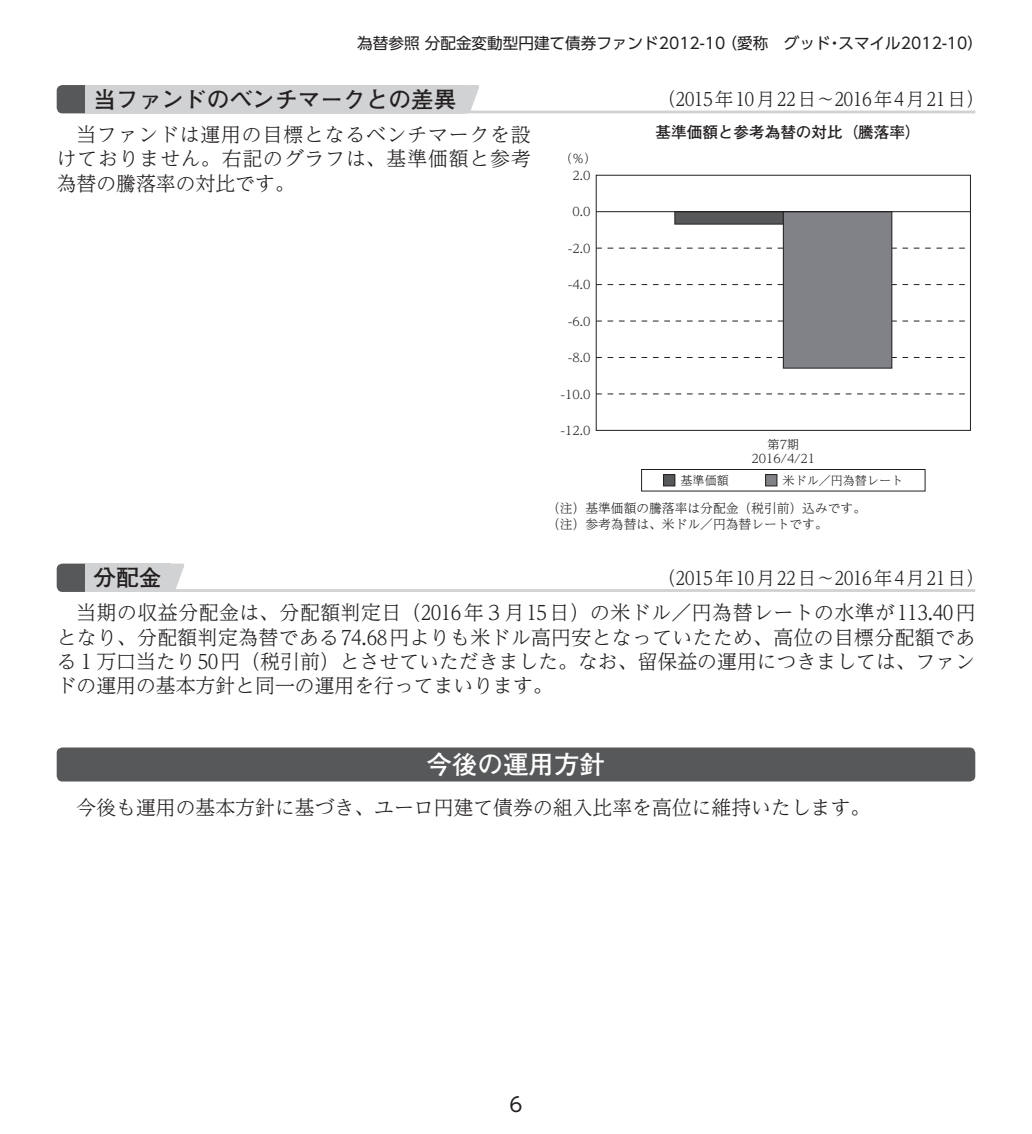
<style>
.page{position:relative;width:1032px;height:1134px;background:#fff}
.page>*{position:absolute;margin:0;border:0;box-sizing:border-box;transform-origin:0 0}
.t1{font:700 25.6px "Futo Go B101 Pro";color:#fff}
.t2{font:700 22.6px "Futo Go B101 Pro";color:#231f20}
.t3{font:300 19.8px/24.4px "UD Reimin Pro";color:#231f20;text-align:justify}
.t4{font:19.8px "UD Shin Go Pro";color:#231f20}
.t5{font:300 18.4px "UD Reimin Pro";color:#231f20}
.t6{font:15.6px "UD Shin Go Pro";color:#231f20}
.t7{font:700 15.6px "Futo Go B101 Pro";color:#231f20}
.t8{font:300 12.8px/16.4px "UD Reimin Pro";color:#231f20}
.t9{font:300 12px/14.2px "UD Reimin Pro";color:#231f20;text-align:center}
</style>
<div class="page">
<hr style="left:85px;top:111px;width:890px;height:2px;background:#d1d2d4">
<svg style="left:57px;top:85px;width:28px;height:28px"></svg>
<div style="left:85px;top:85px;width:380px;height:28px;background:#d1d2d4"></div>
<svg style="left:465px;top:85px;width:14px;height:26px"></svg>
<hr style="left:85px;top:589px;width:890px;height:3px;background:#d1d2d4">
<svg style="left:57px;top:564px;width:28px;height:28px"></svg>
<div style="left:85px;top:564px;width:85px;height:28px;background:#d1d2d4"></div>
<svg style="left:170px;top:564px;width:15px;height:25px"></svg>
<div style="left:57px;top:747px;width:918px;height:34px;background:#57585a;border-radius:6px"></div>
<div style="left:663px;top:475px;width:12px;height:11px;background:#57585a"></div>
<div style="left:663px;top:474px;width:12px;height:12px;border:1px solid #231f20"></div>
<div style="left:765px;top:475px;width:12px;height:11px;background:#808285"></div>
<div style="left:765px;top:474px;width:12px;height:12px;border:1px solid #231f20"></div>
<div style="left:641px;top:469px;width:284px;height:22px;border:1px solid #231f20"></div>
<svg style="left:598px;top:394px;width:367px;height:1px"></svg>
<svg style="left:598px;top:357px;width:367px;height:1px"></svg>
<svg style="left:598px;top:321px;width:367px;height:1px"></svg>
<svg style="left:598px;top:284px;width:367px;height:1px"></svg>
<svg style="left:598px;top:248px;width:367px;height:1px"></svg>
<div style="left:675px;top:212px;width:108px;height:12px;background:#57585a"></div>
<div style="left:674px;top:211px;width:109px;height:13px;border:1px solid #231f20"></div>
<div style="left:783px;top:212px;width:109px;height:156px;background:#808285"></div>
<div style="left:783px;top:211px;width:109px;height:157px;border:1px solid #231f20"></div>
<hr style="left:596px;top:211px;width:374px;height:1px;background:#231f20">
<div style="left:596px;top:175px;width:375px;height:256px;border:1px solid #231f20"></div>
<p class="t6" style="left:357px;top:31px;width:627px">為替参照 分配金変動型円建て債券ファンド2012-10（愛称　グッド・スマイル2012-10）</p>
<p class="t2" style="left:94px;top:81px;width:364px">当ファンドのベンチマークとの差異</p>
<p class="t5" style="left:657px;top:84px;width:329px">（2015年 10月 22日～2016年 4月 21日）</p>
<p class="t3" style="left:57px;top:121px;width:476px;text-indent:20px">当ファンドは運用の目標となるベンチマークを設けておりません。右記のグラフは、基準価額と参考為替の騰落率の対比です。</p>
<p class="t7" style="left:655px;top:120px;width:267px">基準価額と参考為替の対比（騰落率）</p>
<p class="t9" style="left:560px;top:151px;width:38px">（％）</p>
<p class="t9" style="left:573px;top:168px;width:19px">2.0</p>
<p class="t9" style="left:573px;top:204px;width:19px">0.0</p>
<p class="t9" style="left:568px;top:241px;width:24px">-2.0</p>
<p class="t9" style="left:568px;top:277px;width:24px">-4.0</p>
<p class="t9" style="left:568px;top:314px;width:24px">-6.0</p>
<p class="t9" style="left:568px;top:350px;width:24px">-8.0</p>
<p class="t9" style="left:560px;top:386px;width:31px">-10.0</p>
<p class="t9" style="left:560px;top:423px;width:31px">-12.0</p>
<p class="t9" style="left:751px;top:436px;width:65px">第7期<br>2016/4/21</p>
<p class="t8" style="left:547px;top:499px;width:320px">（注）基準価額の騰落率は分配金（税引前）込みです。（注）参考為替は、米ドル／円為替レートです。</p>
<p class="t9" style="left:680px;top:473px;width:50px">基準価額</p>
<p class="t9" style="left:782px;top:473px;width:122px">米ドル／円為替レート</p>
<p class="t2" style="left:94px;top:560px;width:70px">分配金</p>
<p class="t5" style="left:657px;top:563px;width:329px">（2015年 10月 22日～2016年 4月 21日）</p>
<p class="t3" style="left:57px;top:600px;width:920px;text-indent:20px">当期の収益分配金は、分配額判定日（2016年3月15日）の米ドル／円為替レートの水準が113.40円となり、分配額判定為替である74.68円よりも米ドル高円安となっていたため、高位の目標分配額である1万口当たり 50円（税引前）とさせていただきました。なお、留保益の運用につきましては、ファンドの運用の基本方針と同一の運用を行ってまいります。</p>
<p class="t1" style="left:426px;top:744px;width:180px">今後の運用方針</p>
<p class="t3" style="left:77px;top:795px;width:795px">今後も運用の基本方針に基づき、ユーロ円建て債券の組入比率を高位に維持いたします。</p>
<p class="t4" style="left:509px;top:1088px;width:15px">6</p>
</div>
